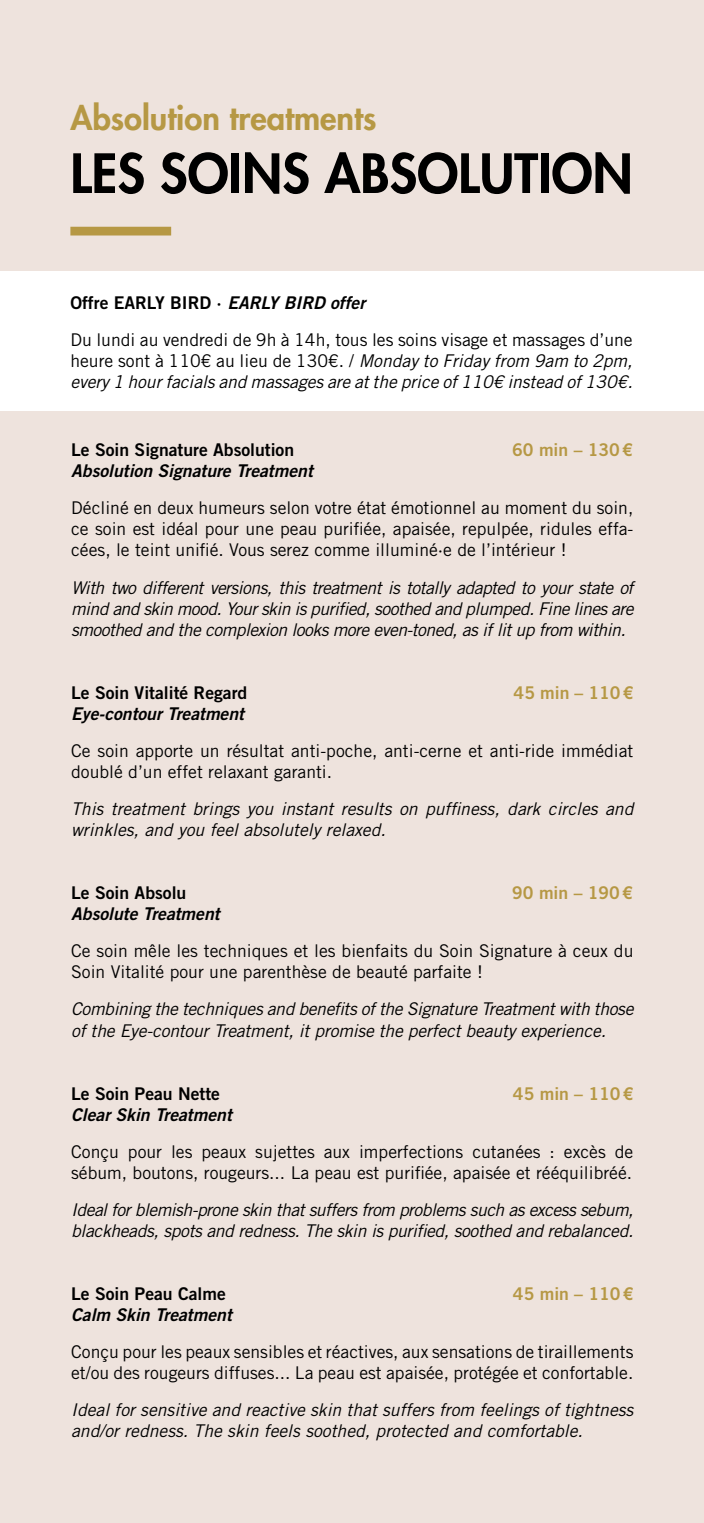
<style>
.page{position:relative;width:704px;height:1523px;background:#fff}
.page>*{position:absolute;margin:0;border:0;box-sizing:border-box;transform-origin:0 0}
.t1{font:800 52.62px "Futura Std";color:#000}
.t2{font:800 32.56px "Futura Std";color:#b69844}
.t3{font:italic 17.56px/21.1px "Trade Gothic LT Std";letter-spacing:-.01em;color:#000}
.t4{font:17.56px/21.1px "Trade Gothic LT Std";color:#000}
.t5{font:italic 17.56px/21.1px "Trade Gothic LT Std";letter-spacing:-.03em;color:#000}
.t6{font:17.56px "Trade Gothic LT Std Bd 2";color:#000}
.t7{font:17.56px "Trade Gothic LT Std Bd 2 Obl";color:#000}
.t8{font:17.56px "Trade Gothic LT Std Bd 2";color:#b69844}
.s1{font-family:"Trade Gothic LT Std Bd 2 Obl"}
.s2{font-style:normal}
</style>
<div class="page">
<div style="left:0;top:0;width:703px;height:1522px;background:#eee3dd"></div>
<div style="left:70px;top:227px;width:101px;height:8px;background:#b69844"></div>
<div style="left:0;top:271px;width:703px;height:140px;background:#fff"></div>
<h2 class="t2" style="left:70px;top:97px;width:307px">Absolution treatments</h2>
<h1 class="t1" style="left:70px;top:140px;width:563px">LES SOINS ABSOLUTION</h1>
<p class="t6" style="left:70px;top:291px;width:296px">Offre EARLY BIRD · <span class="s1">EARLY BIRD offer</span></p>
<p class="t3" style="left:70px;top:329px;width:563px;text-align:justify"><span class="s2">Du lundi au vendredi de 9h à 14h, tous les soins visage et massages d’une heure sont à 110€ au lieu de 130€. /</span> Monday to Friday from 9am to 2pm, every 1 hour facials and massages are at the price of 110€ instead of 130€.</p>
<p class="t6" style="left:71px;top:439px;width:224px">Le Soin Signature Absolution</p>
<p class="t8" style="left:512px;top:439px;width:122px">60 min – 130€</p>
<p class="t7" style="left:71px;top:460px;width:243px">Absolution Signature Treatment</p>
<p class="t4" style="left:71px;top:497px;width:563px;text-align:justify">Décliné en deux humeurs selon votre état émotionnel au moment du soin, ce soin est idéal pour une peau purifiée, apaisée, repulpée, ridules effa&shy;cées, le teint unifié. Vous serez comme illuminé·e de l’intérieur !</p>
<p class="t3" style="left:71px;top:577px;width:563px;text-align:justify">With two different versions, this treatment is totally adapted to your state of mind and skin mood. Your skin is purified, soothed and plumped. Fine lines are smoothed and the complexion looks more even-toned, as if lit up from within.</p>
<p class="t6" style="left:71px;top:681px;width:177px">Le Soin Vitalité Regard</p>
<p class="t8" style="left:513px;top:681px;width:121px">45 min – 110€</p>
<p class="t7" style="left:71px;top:702px;width:174px">Eye-contour Treatment</p>
<p class="t4" style="left:71px;top:740px;width:563px">Ce soin apporte un résultat anti-poche, anti-cerne et anti-ride immédiat doublé d’un effet relaxant garanti.</p>
<p class="t3" style="left:71px;top:798px;width:563px">This treatment brings you instant results on puffiness, dark circles and wrinkles, and you feel absolutely relaxed.</p>
<p class="t6" style="left:71px;top:882px;width:117px">Le Soin Absolu</p>
<p class="t8" style="left:512px;top:882px;width:122px">90 min – 190€</p>
<p class="t7" style="left:71px;top:903px;width:150px">Absolute Treatment</p>
<p class="t4" style="left:71px;top:940px;width:563px">Ce soin mêle les techniques et les bienfaits du Soin Signature à ceux du<br>Soin Vitalité pour une parenthèse de beauté parfaite !</p>
<p class="t3" style="left:71px;top:999px;width:563px">Combining the techniques and benefits of the Signature Treatment with those of the Eye-contour Treatment, it promise the perfect beauty experience.</p>
<p class="t6" style="left:71px;top:1082px;width:150px">Le Soin Peau Nette</p>
<p class="t8" style="left:512px;top:1082px;width:122px">45 min – 110€</p>
<p class="t7" style="left:71px;top:1103px;width:162px">Clear Skin Treatment</p>
<p class="t4" style="left:71px;top:1140px;width:563px">Conçu pour les peaux sujettes aux imperfections cutanées : excès de sébum, boutons, rougeurs... La peau est purifiée, apaisée et rééquilibréé.</p>
<p class="t5" style="left:71px;top:1199px;width:563px">Ideal for blemish-prone skin that suffers from problems such as excess sebum, blackheads, spots and redness. The skin is purified, soothed and rebalanced.</p>
<p class="t6" style="left:71px;top:1283px;width:156px">Le Soin Peau Calme</p>
<p class="t8" style="left:512px;top:1283px;width:122px">45 min – 110€</p>
<p class="t7" style="left:71px;top:1304px;width:162px">Calm Skin Treatment</p>
<p class="t4" style="left:71px;top:1341px;width:563px">Conçu pour les peaux sensibles et réactives, aux sensations de tiraillements et/ou des rougeurs diffuses... La peau est apaisée, protégée et confortable.</p>
<p class="t3" style="left:71px;top:1399px;width:563px">Ideal for sensitive and reactive skin that suffers from feelings of tightness and/or redness. The skin feels soothed, protected and comfortable.</p>
</div>
